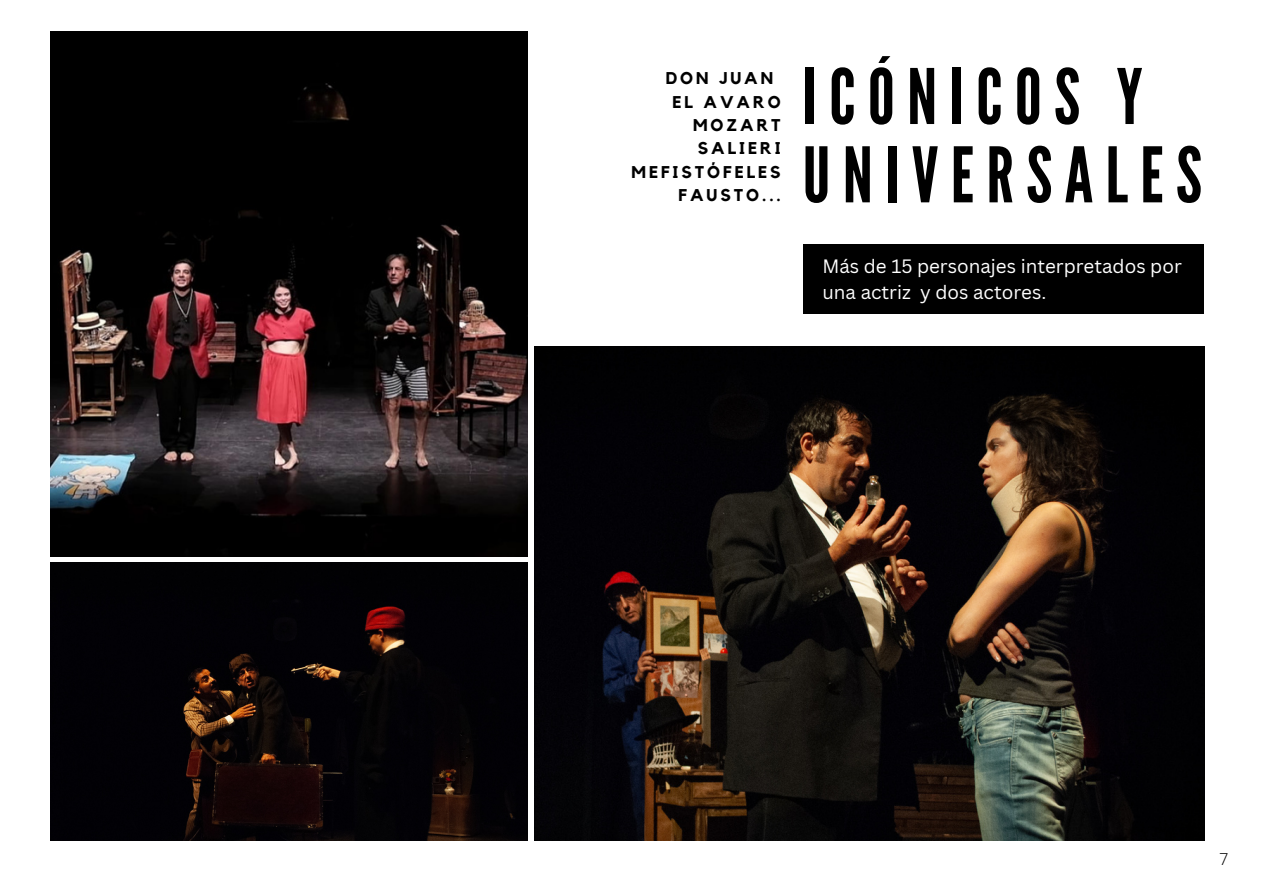
<style>
.page{position:relative;width:1263px;height:894px;background:#fff}
.page>*{position:absolute;margin:0;border:0;box-sizing:border-box;transform-origin:0 0}
.t1{font:76.2px "League Gothic";letter-spacing:.16em;color:#000}
.t2{font:18.75px/25.8px "Canva Sans";color:#fff}
.t3{font:700 16.95px/23.2px "Kollektif";letter-spacing:.175em;color:#000;text-align:right}
.t4{font:300 16.5px "Open Sans";color:#000}
</style>
<div class="page">
<img style="left:535px;top:346px;width:669px;height:494px">
<img style="left:51px;top:562px;width:477px;height:278px">
<img style="left:51px;top:32px;width:477px;height:524px">
<div style="left:803px;top:245px;width:400px;height:69px;background:#000"></div>
<p class="t3" style="left:666px;top:67px;width:109px">DON JUAN</p>
<p class="t3" style="left:631px;top:91px;width:151px">EL AVARO<br>MOZART<br>SALIERI<br>MEFISTÓFELES<br>FAUSTO...</p>
<p class="t1" style="left:802px;top:53px;width:342px">ICÓNICOS Y</p>
<p class="t1" style="left:802px;top:131px;width:401px">UNIVERSALES</p>
<p class="t2" style="left:822px;top:253px;width:361px">Más de 15 personajes interpretados por una actriz y dos actores.</p>
<p class="t4" style="left:1219px;top:847px;width:11px">7</p>
</div>
